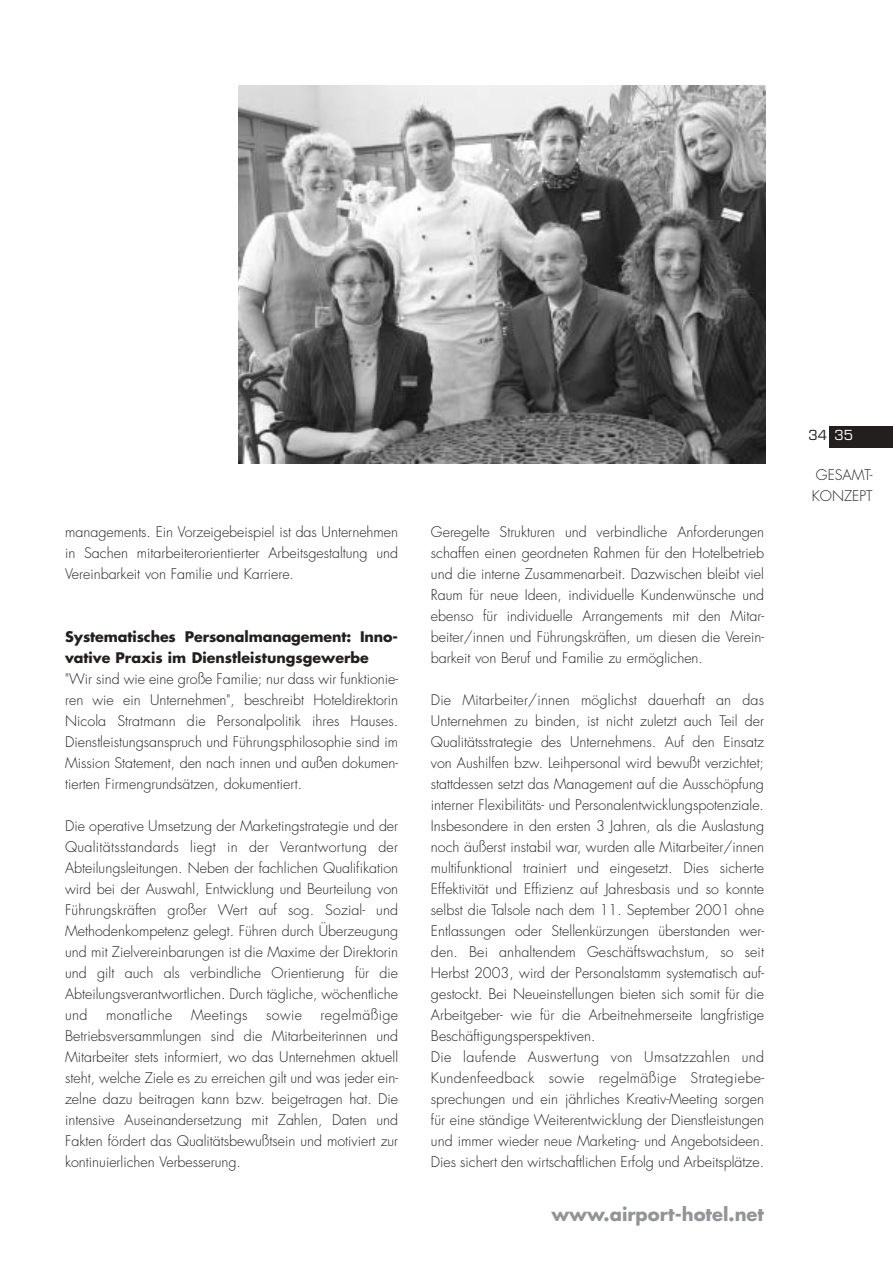
<style>
.page{position:relative;width:893px;height:1263px;background:#fff}
.page>*{position:absolute;margin:0;border:0;box-sizing:border-box;transform-origin:0 0}
.t1{font:700 18px "Futura";color:#939497}
.t2{font:300 14.25px/21px "Futura";color:#231f1f;text-align:justify}
.t3{font:700 14.25px/21px "Futura";letter-spacing:-.005em;color:#231f1f}
.t4{font:300 14.25px "Futura";letter-spacing:.025em;color:#231f1f}
.t5{font:13.5px "Eurostile";color:#231f1f}
.s1{color:#fff}
</style>
<div class="page">
<div style="left:829px;top:426px;width:63px;height:21px;background:#231f1f"></div>
<img style="left:238px;top:86px;width:527px;height:378px">
<p class="t2" style="left:65px;top:523px;width:334px">managements. Ein Vorzeigebeispiel ist das Unternehmen in Sachen mitarbeiterorientierter Arbeitsgestaltung und Vereinbarkeit von Familie und Karriere.</p>
<p class="t3" style="left:65px;top:628px;width:334px">Systematisches Personalmanagement: Inno&shy;vative Praxis im Dienstleistungsgewerbe</p>
<p class="t2" style="left:65px;top:670px;width:334px">"Wir sind wie eine große Familie; nur dass wir funktionie&shy;ren wie ein Unternehmen", beschreibt Hoteldirektorin Nicola Stratmann die Personalpolitik ihres Hauses.<br>Dienstleistungsanspruch und Führungsphilosophie sind im Mission Statement, den nach innen und außen dokumen&shy;tierten Firmengrundsätzen, dokumentiert.</p>
<p class="t2" style="left:65px;top:817px;width:334px">Die operative Umsetzung der Marketingstrategie und der Qualitätsstandards liegt in der Verantwortung der Abteilungsleitungen. Neben der fachlichen Qualifikation wird bei der Auswahl, Entwicklung und Beurteilung von Führungskräften großer Wert auf sog. Sozial- und Methodenkompetenz gelegt. Führen durch Überzeugung und mit Zielvereinbarungen ist die Maxime der Direktorin und gilt auch als verbindliche Orientierung für die Abteilungsverantwortlichen. Durch tägliche, wöchentliche und</p>
<p class="t2" style="left:65px;top:1006px;width:334px;text-indent:255px">regelmäßige Betriebsversammlungen sind die Mitarbeiterinnen und Mitarbeiter stets informiert, wo das Unternehmen aktuell steht, welche Ziele es zu erreichen gilt und was jeder ein&shy;zelne dazu beitragen kann bzw. beigetragen hat. Die intensive Auseinandersetzung mit Zahlen, Daten und Fakten fördert das Qualitätsbewußtsein und motiviert zur kontinuierlichen Verbesserung.</p>
<p class="t4" style="left:106px;top:1009px;width:68px">monatliche</p>
<p class="t4" style="left:191px;top:1009px;width:58px">Meetings</p>
<p class="t2" style="left:266px;top:1006px;width:37px">sowie</p>
<p class="t2" style="left:431px;top:523px;width:334px">Geregelte Strukturen und verbindliche Anforderungen schaffen einen geordneten Rahmen für den Hotelbetrieb und die interne Zusammenarbeit. Dazwischen bleibt viel Raum für neue Ideen, individuelle Kundenwünsche und ebenso für individuelle Arrangements mit den Mitar&shy;beiter/innen und Führungskräften, um diesen die Verein&shy;barkeit von Beruf und Familie zu ermöglichen.</p>
<p class="t2" style="left:431px;top:691px;width:334px;text-align:left">Die Mitarbeiter/innen möglichst dauerhaft an das Unternehmen zu binden, ist nicht zuletzt auch Teil der Qualitätsstrategie des Unternehmens. Auf den Einsatz von Aushilfen bzw. Leihpersonal wird bewußt verzichtet; stattdessen setzt das Management auf die Ausschöpfung interner Flexibilitäts- und Personalentwicklungspotenziale.<br>Insbesondere in den ersten 3 Jahren, als die Auslastung noch äußerst instabil war, wurden alle Mitarbeiter/innen multifunktional trainiert und eingesetzt. Dies sicherte Effektivität und Effizienz auf Jahresbasis und so konnte selbst die Talsole nach dem 11. September 2001 ohne Entlassungen oder Stellenkürzungen überstanden wer&shy;den. Bei anhaltendem Geschäftswachstum, so seit Herbst 2003, wird der Personalstamm systematisch auf&shy;gestockt. Bei Neueinstellungen bieten sich somit für die Arbeitgeber- wie für die Arbeitnehmerseite langfristige Beschäftigungsperspektiven.<br>Die laufende Auswertung von Umsatzzahlen und Kundenfeedback sowie regelmäßige Strategiebe&shy;sprechungen und ein jährliches Kreativ-Meeting sorgen für eine ständige Weiterentwicklung der Dienstleistungen und immer wieder neue Marketing- und Angebotsideen.<br>Dies sichert den wirtschaftlichen Erfolg und Arbeitsplätze.</p>
<p class="t1" style="left:551px;top:1206px;width:214px">www.airport-hotel.net</p>
<p class="t5" style="left:808px;top:430px;width:46px">34 <span class="s1">35</span></p>
<p class="t2" style="left:811px;top:465px;width:62px">GESAMT-<br>KONZEPT</p>
</div>
